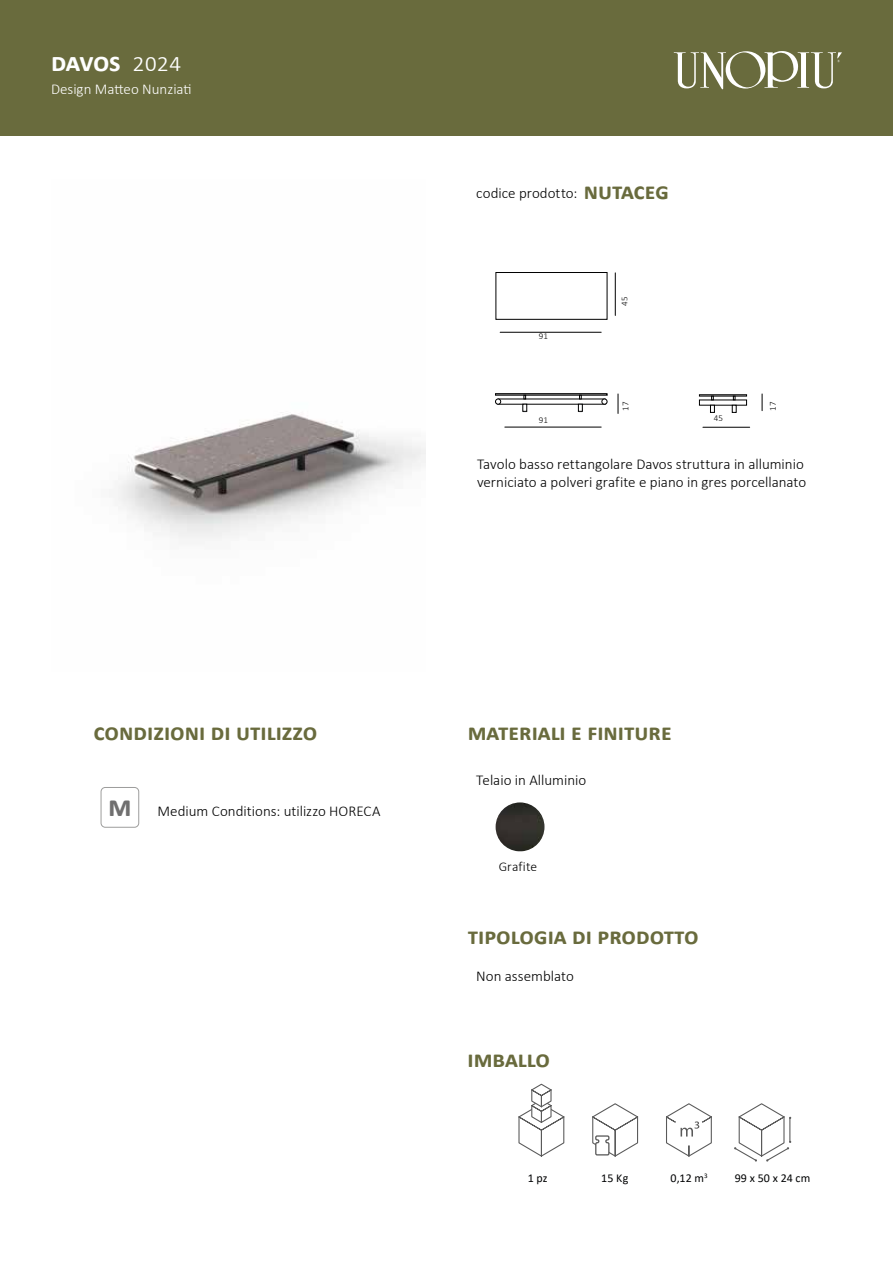
<style>
.page{position:relative;width:893px;height:1263px;background:#fff}
.page>*{position:absolute;margin:0;border:0;box-sizing:border-box;transform-origin:0 0}
.t1{font:700 27px "Calibri";letter-spacing:-.02em;color:#fff}
.t2{font:700 24px "Calibri";color:#696b3d}
.t3{font:300 15px/18px "Calibri";color:#000}
.t4{font:300 15px "Calibri";color:#fff}
.t5{font:300 13.5px "Calibri";letter-spacing:.005em;color:#000}
.t6{font:12px "Calibri";letter-spacing:.015em;color:#020304}
.t7{font:300 9px "Calibri";color:#000}
.s1{font-weight:300}
.s2{font-weight:700;font-size:24px;color:#696b3d}
.s3{font-weight:700;font-size:30px;color:#706f6f}
</style>
<div class="page">
<div style="left:0;top:0;width:893px;height:135px;background:#696b3d"></div>
<svg style="left:674px;top:51px;width:168px;height:38px"></svg>
<svg style="left:592px;top:1103px;width:47px;height:54px"></svg>
<svg style="left:666px;top:1103px;width:46px;height:54px"></svg>
<svg style="left:734px;top:1103px;width:57px;height:59px"></svg>
<svg style="left:518px;top:1083px;width:47px;height:74px"></svg>
<img style="left:118px;top:412px;width:307px;height:127px">
<div style="left:101px;top:787px;width:38px;height:41px;border:1px solid #9d9d9c;border-radius:4px"></div>
<img style="left:496px;top:802px;width:48px;height:49px;border-radius:24px">
<img style="left:495px;top:393px;width:113px;height:20px">
<div style="left:498px;top:399px;width:107px;height:5px;background:#fff"></div>
<svg style="left:495px;top:399px;width:6px;height:5px"></svg>
<svg style="left:602px;top:399px;width:5px;height:5px"></svg>
<svg style="left:523px;top:395px;width:4px;height:16px"></svg>
<svg style="left:578px;top:395px;width:4px;height:16px"></svg>
<hr style="left:505px;top:427px;width:96px;height:1px;background:#000">
<hr style="left:703px;top:427px;width:47px;height:1px;background:#000">
<hr style="left:615px;top:273px;width:1px;height:42px;background:#000">
<svg style="left:762px;top:394px;width:1px;height:17px"></svg>
<div style="left:496px;top:272px;width:111px;height:47px;border:1px solid #000"></div>
<hr style="left:500px;top:332px;width:101px;height:1px;background:#000">
<svg style="left:618px;top:394px;width:1px;height:19px"></svg>
<div style="left:710px;top:405px;width:5px;height:8px;border:1px solid #000"></div>
<svg style="left:732px;top:396px;width:4px;height:17px"></svg>
<svg style="left:710px;top:396px;width:4px;height:16px"></svg>
<h1 class="t1" style="left:51px;top:43px;width:132px">DAVOS <span class="s1">2024</span></h1>
<p class="t4" style="left:51px;top:79px;width:142px">Design Matteo Nunziati</p>
<p class="t3" style="left:476px;top:184px;width:194px">codice prodotto: <span class="s2">NUTACEG</span></p>
<p class="t7" style="left:539px;top:330px;width:11px">91</p>
<p class="t7" style="left:619px;top:306px;width:11px;rotate:-90deg">45</p>
<p class="t7" style="left:620px;top:411px;width:10px;rotate:-90deg">17</p>
<p class="t7" style="left:539px;top:415px;width:11px">91</p>
<p class="t7" style="left:714px;top:413px;width:11px">45</p>
<p class="t7" style="left:767px;top:411px;width:10px;rotate:-90deg">17</p>
<p class="t3" style="left:477px;top:455px;width:331px">Tavolo basso rettangolare Davos struttura in alluminio verniciato a polveri grafite e piano in gres porcellanato</p>
<h2 class="t2" style="left:94px;top:715px;width:225px">CONDIZIONI DI UTILIZZO</h2>
<p class="t3" style="left:108px;top:801px;width:274px"><span class="s3">M</span> Medium Conditions: utilizzo HORECA</p>
<h2 class="t2" style="left:468px;top:715px;width:205px">MATERIALI E FINITURE</h2>
<p class="t3" style="left:476px;top:770px;width:112px">Telaio in Alluminio</p>
<p class="t5" style="left:499px;top:858px;width:40px">Grafite</p>
<h2 class="t2" style="left:468px;top:919px;width:232px">TIPOLOGIA DI PRODOTTO</h2>
<p class="t3" style="left:476px;top:967px;width:99px">Non assemblato</p>
<h2 class="t2" style="left:468px;top:1042px;width:84px">IMBALLO</h2>
<p class="t6" style="left:528px;top:1170px;width:21px">1 pz</p>
<p class="t6" style="left:601px;top:1170px;width:29px">15 Kg</p>
<p class="t6" style="left:671px;top:1170px;width:39px">0,12 m<sup>3</sup></p>
<p class="t6" style="left:735px;top:1170px;width:77px">99 x 50 x 24 cm</p>
</div>
